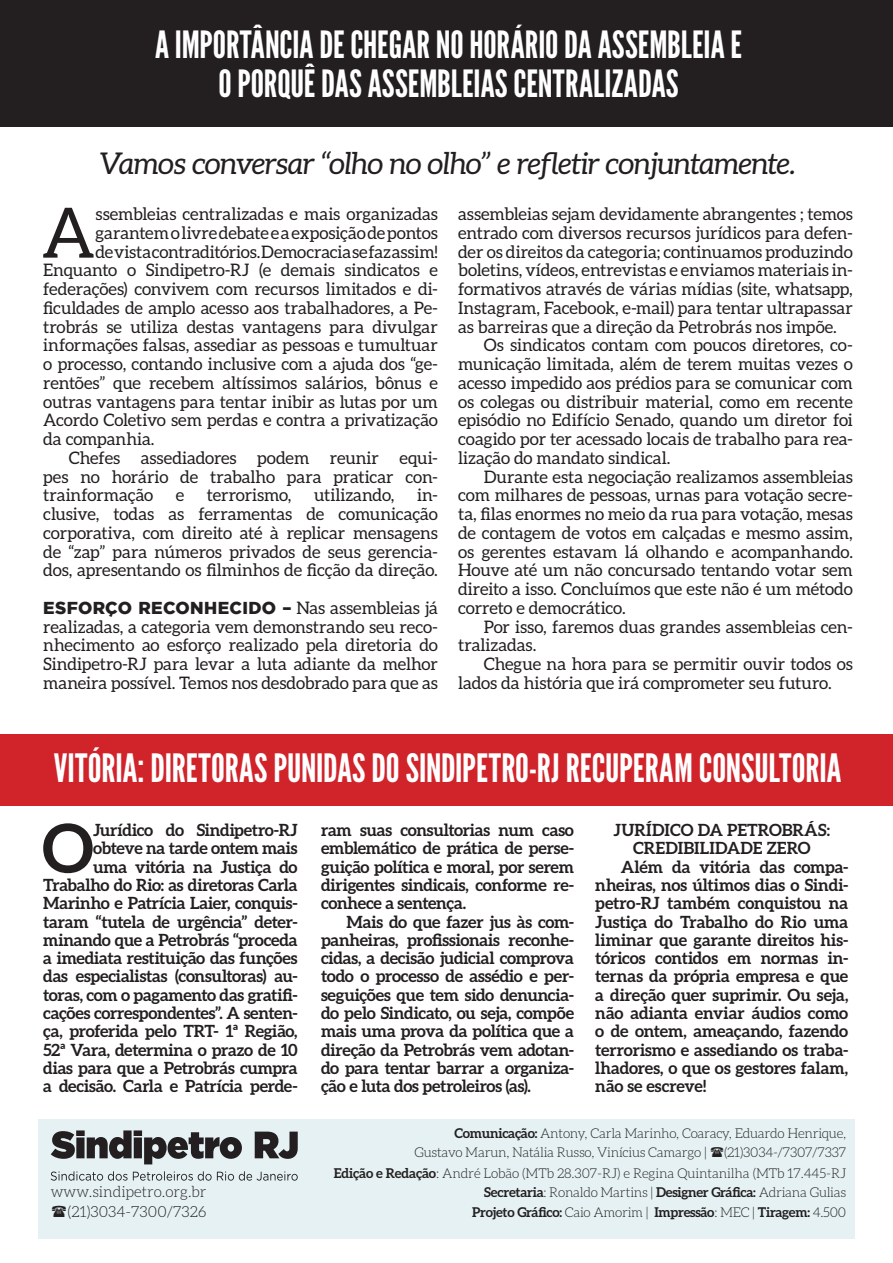
<style>
.page{position:relative;width:893px;height:1263px;background:#fff}
.page>*{position:absolute;margin:0;border:0;box-sizing:border-box;transform-origin:0 0}
.t1{font:69.6px "Aleo";color:#231f20}
.t2{font:700 67.35px "Aleo";color:#231f20}
.t3{font:39px "League Gothic";color:#fff}
.t4{font:37.5px "League Gothic";color:#fff}
.t5{font:italic 30px "Aleo";letter-spacing:-.02em;color:#231f20}
.t6{font:17.25px/18.8px "Aleo";letter-spacing:-.005em;color:#231f20;text-align:justify}
.t7{font:700 16.8px/18.3px "Aleo";letter-spacing:-.01em;color:#231f20;text-align:justify}
.t8{font:300 15.3px "Aleo";color:#231f20}
.t9{font:300 13.5px "Aleo";letter-spacing:-.02em;color:#231f20}
.t10{font:700 13.5px "Aleo";letter-spacing:-.02em;color:#231f20}
.s1{font-family:"Gotham";font-weight:900}
.s2{font-weight:700}
.s3{font-weight:300}
</style>
<div class="page">
<div style="left:0;top:735px;width:893px;height:71px;background:#d1232a"></div>
<div style="left:0;top:0;width:893px;height:126px;background:#231f20"></div>
<div style="left:38px;top:1119px;width:817px;height:119px;background:#e5f1f3"></div>
<svg style="left:51px;top:1130px;width:247px;height:34px"></svg>
<svg style="left:51px;top:1171px;width:247px;height:10px"></svg>
<p class="t4" style="left:155px;top:23px;width:588px">A IMPORTÂNCIA DE CHEGAR NO HORÁRIO DA ASSEMBLEIA E</p>
<p class="t4" style="left:218px;top:62px;width:462px">O PORQUÊ DAS ASSEMBLEIAS CENTRALIZADAS</p>
<p class="t5" style="left:100px;top:146px;width:697px">Vamos conversar “olho no olho” e refletir conjuntamente.</p>
<p class="t1" style="left:41px;top:194px;width:55px">A</p>
<p class="t6" style="left:96px;top:204px;width:344px">ssembleias centralizadas e mais organizadas</p>
<p class="t6" style="left:96px;top:223px;width:344px">garantem o livre debate e a exposição de pontos</p>
<p class="t6" style="left:96px;top:242px;width:344px">de vista contraditórios. Democracia se faz assim!</p>
<p class="t6" style="left:43px;top:261px;width:396px">Enquanto o Sindipetro-RJ (e demais sindicatos e</p>
<p class="t6" style="left:43px;top:279px;width:396px">federações) convivem com recursos limitados e di-</p>
<p class="t6" style="left:43px;top:298px;width:396px">ficuldades de amplo acesso aos trabalhadores, a Pe-</p>
<p class="t6" style="left:43px;top:317px;width:396px">trobrás se utiliza destas vantagens para divulgar</p>
<p class="t6" style="left:43px;top:336px;width:396px">informações falsas, assediar as pessoas e tumultuar</p>
<p class="t6" style="left:43px;top:354px;width:396px">o processo, contando inclusive com a ajuda dos “ge-</p>
<p class="t6" style="left:43px;top:373px;width:396px">rentões” que recebem altíssimos salários, bônus e</p>
<p class="t6" style="left:43px;top:392px;width:396px">outras vantagens para tentar inibir as lutas por um</p>
<p class="t6" style="left:43px;top:411px;width:396px">Acordo Coletivo sem perdas e contra a privatização</p>
<p class="t6" style="left:43px;top:429px;width:113px">da companhia.</p>
<p class="t6" style="left:43px;top:448px;width:396px;text-indent:26px">Chefes assediadores podem reunir equi&shy;pes no horário de trabalho para praticar con&shy;trainformação</p>
<p class="t6" style="left:176px;top:486px;width:10px">e</p>
<p class="t6" style="left:207px;top:486px;width:86px">terrorismo,</p>
<p class="t6" style="left:314px;top:486px;width:82px">utilizando,</p>
<p class="t6" style="left:43px;top:486px;width:396px;text-indent:374px">in&shy;clusive, todas as ferramentas de comunicação corporativa, com direito até à replicar mensagens de “zap” para números privados de seus gerencia&shy;dos, apresentando os filminhos de ficção da direção.</p>
<p class="t6" style="left:43px;top:598px;width:396px"><span class="s1">ESFORÇO RECONHECIDO –</span> Nas assembleias já realizadas, a categoria vem demonstrando seu reco&shy;nhecimento ao esforço realizado pela diretoria do Sindipetro-RJ para levar a luta adiante da melhor maneira possível. Temos nos desdobrado para que as</p>
<p class="t6" style="left:458px;top:204px;width:396px">assembleias sejam devidamente abrangentes ; temos entrado com diversos recursos jurídicos para defen&shy;der os direitos da categoria; continuamos produzindo boletins, vídeos, entrevistas e enviamos materiais in&shy;formativos através de várias mídias (site, whatsapp, Instagram, Facebook, e-mail) para tentar ultrapassar as barreiras que a direção da Petrobrás nos impõe.</p>
<p class="t6" style="left:458px;top:336px;width:396px;text-indent:26px">Os sindicatos contam com poucos diretores, co&shy;municação limitada, além de terem muitas vezes o acesso impedido aos prédios para se comunicar com os colegas ou distribuir material, como em recente episódio no Edifício Senado, quando um diretor foi coagido por ter acessado locais de trabalho para rea&shy;lização do mandato sindical.</p>
<p class="t6" style="left:458px;top:467px;width:396px;text-indent:26px">Durante esta negociação realizamos assembleias com milhares de pessoas, urnas para votação secre&shy;ta, filas enormes no meio da rua para votação, mesas de contagem de votos em calçadas e mesmo assim, os gerentes estavam lá olhando e acompanhando.<br>Houve até um não concursado tentando votar sem direito a isso. Concluímos que este não é um método correto e democrático.</p>
<p class="t6" style="left:458px;top:617px;width:396px;text-indent:26px">Por isso, faremos duas grandes assembleias cen&shy;tralizadas.</p>
<p class="t6" style="left:458px;top:654px;width:396px;text-indent:26px">Chegue na hora para se permitir ouvir todos os lados da história que irá comprometer seu futuro.</p>
<p class="t3" style="left:54px;top:746px;width:789px">VITÓRIA: DIRETORAS PUNIDAS DO SINDIPETRO-RJ RECUPERAM CONSULTORIA</p>
<p class="t2" style="left:42px;top:809px;width:53px">O</p>
<p class="t7" style="left:43px;top:820px;width:256px;text-align:right">Jurídico do Sindipetro-RJ obteve na tarde ontem mais<br>uma vitória na Justiça do<br>Trabalho do Rio: as diretoras Carla<br>Marinho e Patrícia Laier, conquis&shy;taram “tutela de urgência” deter&shy;minando que a Petrobrás “proceda a imediata restituição das funções das especialistas (consultoras) au&shy;toras, com o pagamento das gratifi&shy;cações correspondentes”. A senten&shy;ça, proferida pelo TRT- 1ª Região,<br>52ª Vara, determina o prazo de 10 dias para que a Petrobrás cumpra a decisão. Carla e Patrícia perde-</p>
<p class="t8" style="left:51px;top:1184px;width:157px">www.sindipetro.org.br</p>
<p class="t8" style="left:68px;top:1203px;width:140px">(21)3034-7300/7326</p>
<p class="t7" style="left:321px;top:820px;width:254px">ram suas consultorias num caso emblemático de prática de perse&shy;guição política e moral, por serem dirigentes sindicais, conforme re&shy;conhece a sentença.</p>
<p class="t7" style="left:321px;top:912px;width:254px;text-indent:26px">Mais do que fazer jus às com&shy;panheiras, profissionais reconhe&shy;cidas, a decisão judicial comprova todo o processo de assédio e per&shy;seguições que tem sido denuncia&shy;do pelo Sindicato, ou seja, compõe mais uma prova da política que a direção da Petrobrás vem adotan&shy;do para tentar barrar a organiza&shy;ção e luta dos petroleiros (as).</p>
<p class="t7" style="left:614px;top:820px;width:218px">JURÍDICO DA PETROBRÁS:</p>
<p class="t7" style="left:633px;top:839px;width:179px">CREDIBILIDADE ZERO</p>
<p class="t7" style="left:595px;top:857px;width:255px;text-indent:26px">Além da vitória das compa&shy;nheiras, nos últimos dias o Sindi&shy;petro-RJ também conquistou na Justiça do Trabalho do Rio uma liminar que garante direitos his&shy;tóricos contidos em normas in&shy;ternas da própria empresa e que a direção quer suprimir. Ou seja, não adianta enviar áudios como o de ontem, ameaçando, fazendo terrorismo e assediando os traba&shy;lhadores, o que os gestores falam, não se escreve!</p>
<p class="t9" style="left:455px;top:1126px;width:393px"><span class="s2">Comunicação:</span> Antony, Carla Marinho, Coaracy, Eduardo Henrique,</p>
<p class="t9" style="left:415px;top:1145px;width:294px">Gustavo Marun, Natália Russo, Vinícius Camargo |</p>
<p class="t9" style="left:724px;top:1145px;width:124px">(21)3034-/7307/7337</p>
<p class="t9" style="left:334px;top:1166px;width:514px"><span class="s2">Edição e Redação</span>: André Lobão (MTb 28.307-RJ) e Regina Quintanilha (MTb 17.445-RJ</p>
<p class="t9" style="left:484px;top:1185px;width:364px"><span class="s2">Secretaria</span>: Ronaldo Martins | <span class="s2">Designer Gráfica:</span> Adriana Gulias</p>
<p class="t10" style="left:472px;top:1204px;width:375px">Projeto Gráfico: <span class="s3">Caio Amorim |</span> Impressão<span class="s3">: MEC |</span> Tiragem: <span class="s3">4.500</span></p>
</div>
